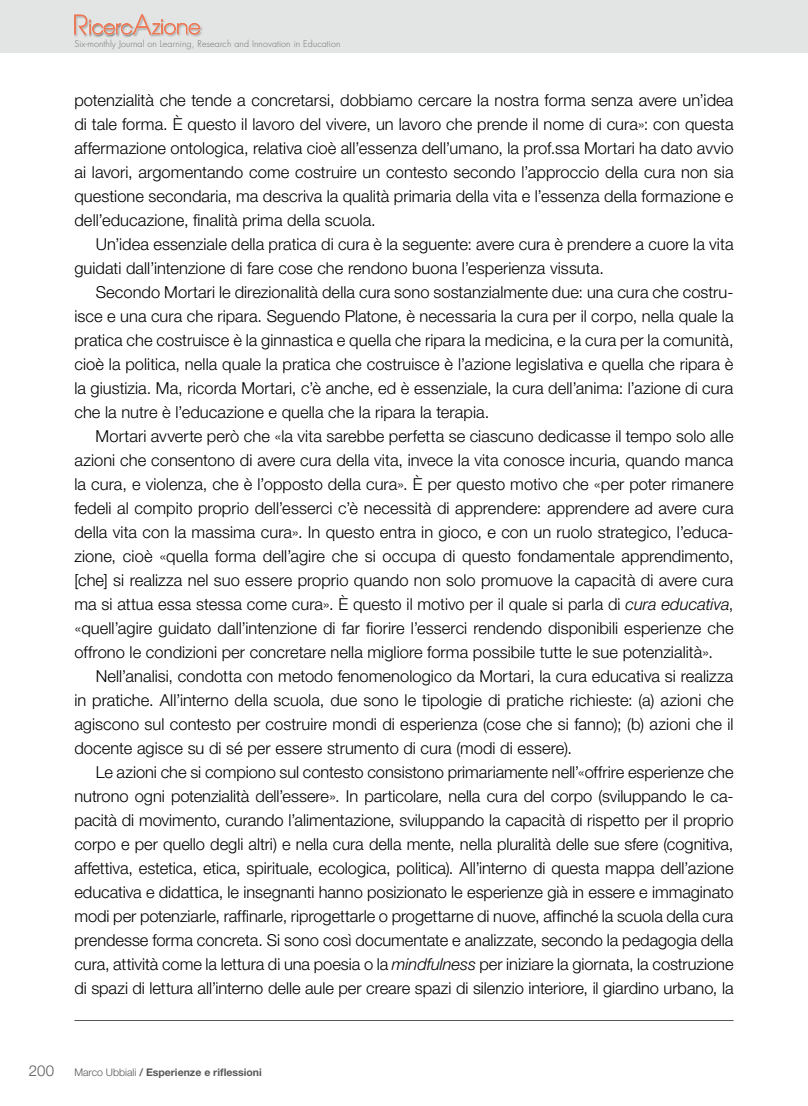
<style>
.page{position:relative;width:808px;height:1106px;background:#fff}
.page>*{position:absolute;margin:0;border:0;box-sizing:border-box;transform-origin:0 0}
.t1{font:300 16.5px/24px "Helvetica Neue LT Std";color:#000;text-align:justify}
.t2{font:300 15px "Helvetica Neue LT Std";color:#58585a}
.t3{font:700 10.5px "Helvetica Neue LT Std";color:#58585a}
.t4{font:300 9px "Futura";letter-spacing:.01em;color:#707172}
.s1{color:#231f20}
.s2{font-style:italic}
.s3{font-weight:300}
.s4{font-weight:500}
</style>
<div class="page">
<div style="left:0;top:0;width:808px;height:53px;background:#e3e4e4"></div>
<div style="left:72px;top:14px;width:18px;height:23px;background:#000;opacity:.3"></div>
<div style="left:87px;top:19px;width:48px;height:19px;background:#000;opacity:.5"></div>
<div style="left:131px;top:14px;width:23px;height:23px;background:#000;opacity:.3"></div>
<div style="left:150px;top:18px;width:53px;height:19px;background:#000;opacity:.3"></div>
<svg style="left:74px;top:14px;width:126px;height:21px"></svg>
<hr style="left:74px;top:1020px;width:659px;height:1px;background:#58585a">
<p class="t4" style="left:74px;top:38px;width:268px">Six-monthly Journal on Learning, Research and Innovation in Education</p>
<p class="t1" style="left:74px;top:87px;width:661px">potenzialità che tende a concretarsi, dobbiamo cercare la nostra forma senza avere un’idea di tale forma. È questo il lavoro del vivere, un lavoro che prende il nome di cura<span class="s1">»</span>: con questa affermazione ontologica, relativa cioè all’essenza dell’umano, la prof.ssa Mortari ha dato avvio ai lavori, argomentando come costruire un contesto secondo l’approccio della cura non sia questione secondaria, ma descriva la qualità primaria della vita e l’essenza della formazione e dell’educazione, finalità prima della scuola.</p>
<p class="t1" style="left:74px;top:231px;width:661px;text-indent:21px">Un’idea essenziale della pratica di cura è la seguente: avere cura è prendere a cuore la vita guidati dall’intenzione di fare cose che rendono buona l’esperienza vissuta.</p>
<p class="t1" style="left:74px;top:279px;width:661px;text-indent:21px">Secondo Mortari le direzionalità della cura sono sostanzialmente due: una cura che costru&shy;isce e una cura che ripara. Seguendo Platone, è necessaria la cura per il corpo, nella quale la pratica che costruisce è la ginnastica e quella che ripara la medicina, e la cura per la comunità, cioè la politica, nella quale la pratica che costruisce è l’azione legislativa e quella che ripara è la giustizia. Ma, ricorda Mortari, c’è anche, ed è essenziale, la cura dell’anima: l’azione di cura che la nutre è l’educazione e quella che la ripara la terapia.</p>
<p class="t1" style="left:74px;top:424px;width:661px;text-indent:21px">Mortari avverte però che <span class="s1">«</span>la vita sarebbe perfetta se ciascuno dedicasse il tempo solo alle azioni che consentono di avere cura della vita, invece la vita conosce incuria, quando manca la cura, e violenza, che è l’opposto della cura<span class="s1">»</span>. È per questo motivo che <span class="s1">«</span>per poter rimanere fedeli al compito proprio dell’esserci c’è necessità di apprendere: apprendere ad avere cura della vita con la massima cura<span class="s1">»</span>. In questo entra in gioco, e con un ruolo strategico, l’educa&shy;zione, cioè <span class="s1">«</span>quella forma dell’agire che si occupa di questo fondamentale apprendimento, [che] si realizza nel suo essere proprio quando non solo promuove la capacità di avere cura ma si attua essa stessa come cura<span class="s1">»</span>. È questo il motivo per il quale si parla di <span class="s2">cura educativa</span>, <span class="s1">«</span>quell’agire guidato dall’intenzione di far fiorire l’esserci rendendo disponibili esperienze che offrono le condizioni per concretare nella migliore forma possibile tutte le sue potenzialità<span class="s1">»</span>.</p>
<p class="t1" style="left:74px;top:664px;width:661px;text-indent:21px">Nell’analisi, condotta con metodo fenomenologico da Mortari, la cura educativa si realizza in pratiche. All’interno della scuola, due sono le tipologie di pratiche richieste: (a) azioni che agiscono sul contesto per costruire mondi di esperienza (cose che si fanno); (b) azioni che il docente agisce su di sé per essere strumento di cura (modi di essere).</p>
<p class="t1" style="left:74px;top:760px;width:661px;text-indent:21px">Le azioni che si compiono sul contesto consistono primariamente nell’<span class="s1">«</span>offrire esperienze che nutrono ogni potenzialità dell’essere<span class="s1">»</span>. In particolare, nella cura del corpo (sviluppando le ca&shy;pacità di movimento, curando l’alimentazione, sviluppando la capacità di rispetto per il proprio corpo e per quello degli altri) e nella cura della mente, nella pluralità delle sue sfere (cognitiva, affettiva, estetica, etica, spirituale, ecologica, politica). All’interno di questa mappa dell’azione educativa e didattica, le insegnanti hanno posizionato le esperienze già in essere e immaginato modi per potenziarle, raffinarle, riprogettarle o progettarne di nuove, affinché la scuola della cura prendesse forma concreta. Si sono così documentate e analizzate, secondo la pedagogia della cura, attività come la lettura di una poesia o la <span class="s2">mindfulness</span> per iniziare la giornata, la costruzione di spazi di lettura all’interno delle aule per creare spazi di silenzio interiore, il giardino urbano, la</p>
<p class="t2" style="left:29px;top:1061px;width:27px">200</p>
<p class="t3" style="left:74px;top:1065px;width:189px"><span class="s3">Marco Ubbiali</span> <span class="s4">/</span> Esperienze e riflessioni</p>
</div>
